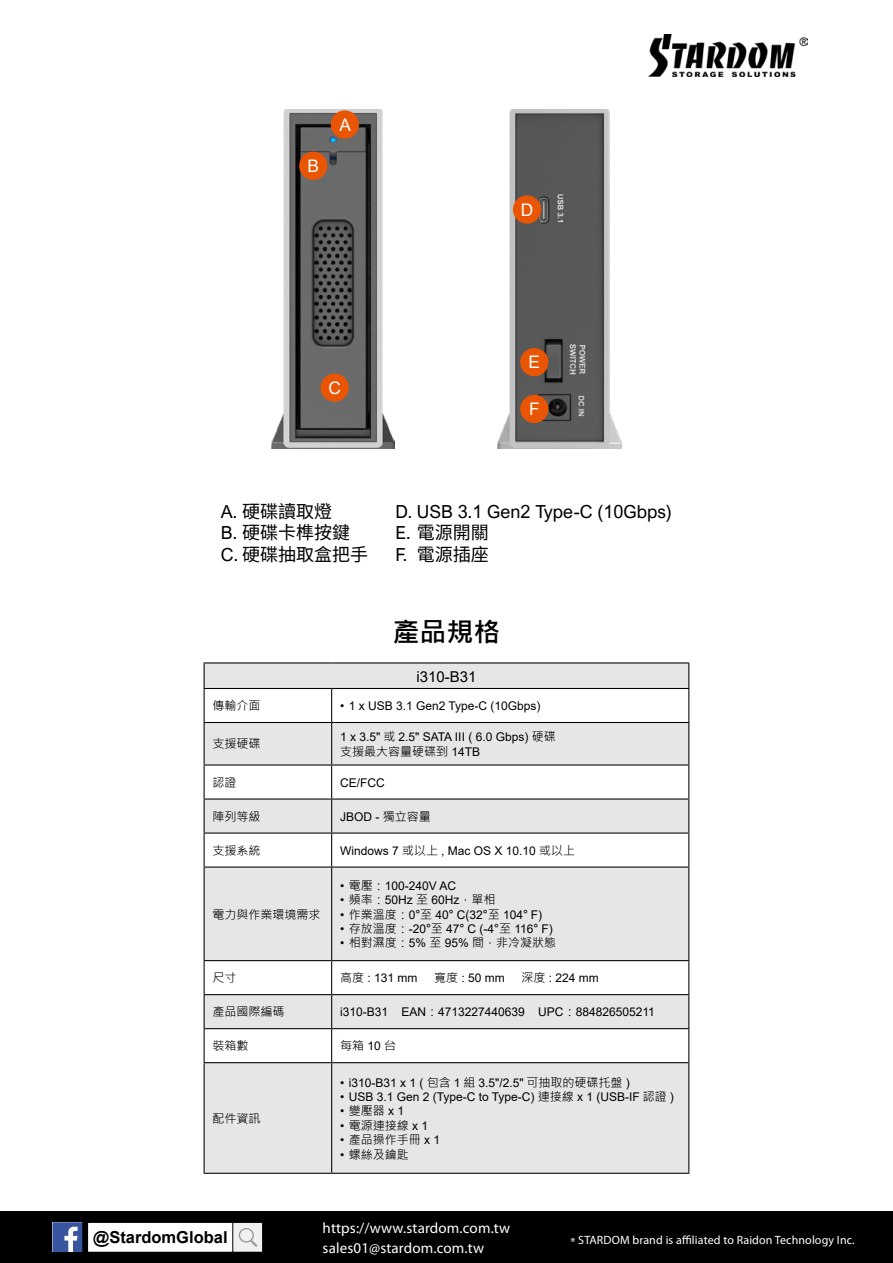
<style>
.page{position:relative;width:893px;height:1263px;background:#fff}
.page>*{position:absolute;margin:0;border:0;box-sizing:border-box;transform-origin:0 0}
.t1{font:700 27px "Microsoft Jheng Hei";color:#000}
.t2{font:18px "Source Han Sans TW";color:#000}
.t3{font:18px "Arial Nova";color:#000}
.目錄樣式{font:17.4px "Arial";color:#fff}
.t4{font:700 16.5px "Arial";color:#000}
.t5{font:15px "Myriad Pro";letter-spacing:.01em;color:#fff}
.t6{font:15px "Arial";color:#000}
.t7{font:12px "Arial";color:#000}
.t8{font:12px "Microsoft Jheng Hei";color:#000}
.t9{font:12px "Myriad Pro";letter-spacing:.01em;color:#fff}
.s1{font-family:"Arial Nova"}
.s2{font-family:"Microsoft Jheng Hei"}
.s3{font-family:"Arial"}
</style>
<div class="page">
<div style="left:0;top:1212px;width:893px;height:51px;background:#000"></div>
<svg style="left:52px;top:1222px;width:30px;height:30px"></svg>
<div style="left:88px;top:1222px;width:175px;height:30px;background:#fff"></div>
<div style="left:87px;top:1222px;width:176px;height:30px;border:1px solid #000"></div>
<div style="left:233px;top:1222px;width:30px;height:30px;background:#f0f0f0"></div>
<div style="left:233px;top:1222px;width:30px;height:30px;border:1px solid #000"></div>
<svg style="left:239px;top:1228px;width:18px;height:19px"></svg>
<img style="left:649px;top:34px;width:158px;height:43px">
<svg style="left:205px;top:663px;width:483px;height:510px;fill:#e6e6e6"></svg>
<hr style="left:204px;top:662px;width:128px;height:1px;background:#000">
<svg style="left:204px;top:663px;width:1px;height:25px"></svg>
<hr style="left:332px;top:662px;width:357px;height:1px;background:#000">
<svg style="left:688px;top:663px;width:1px;height:25px"></svg>
<hr style="left:204px;top:688px;width:128px;height:1px;background:#000">
<hr style="left:204px;top:689px;width:1px;height:33px;background:#000">
<hr style="left:332px;top:688px;width:357px;height:1px;background:#000">
<hr style="left:331px;top:689px;width:1px;height:33px;background:#000">
<hr style="left:688px;top:689px;width:1px;height:33px;background:#000">
<hr style="left:204px;top:722px;width:128px;height:1px;background:#000">
<hr style="left:204px;top:723px;width:1px;height:41px;background:#000">
<hr style="left:332px;top:722px;width:357px;height:1px;background:#000">
<hr style="left:331px;top:723px;width:1px;height:41px;background:#000">
<hr style="left:688px;top:723px;width:1px;height:41px;background:#000">
<hr style="left:204px;top:764px;width:128px;height:1px;background:#000">
<hr style="left:204px;top:765px;width:1px;height:33px;background:#000">
<hr style="left:332px;top:764px;width:357px;height:1px;background:#000">
<hr style="left:331px;top:765px;width:1px;height:33px;background:#000">
<hr style="left:688px;top:765px;width:1px;height:33px;background:#000">
<hr style="left:204px;top:798px;width:128px;height:1px;background:#000">
<hr style="left:204px;top:799px;width:1px;height:33px;background:#000">
<hr style="left:332px;top:798px;width:357px;height:1px;background:#000">
<hr style="left:331px;top:799px;width:1px;height:33px;background:#000">
<hr style="left:688px;top:799px;width:1px;height:33px;background:#000">
<hr style="left:204px;top:832px;width:128px;height:1px;background:#000">
<hr style="left:204px;top:833px;width:1px;height:33px;background:#000">
<hr style="left:332px;top:832px;width:357px;height:1px;background:#000">
<hr style="left:331px;top:833px;width:1px;height:33px;background:#000">
<hr style="left:688px;top:833px;width:1px;height:33px;background:#000">
<hr style="left:204px;top:866px;width:128px;height:2px;background:#000">
<hr style="left:204px;top:868px;width:1px;height:92px;background:#000">
<hr style="left:332px;top:866px;width:357px;height:2px;background:#000">
<hr style="left:331px;top:868px;width:1px;height:92px;background:#000">
<hr style="left:688px;top:868px;width:1px;height:92px;background:#000">
<hr style="left:204px;top:960px;width:128px;height:1px;background:#000">
<hr style="left:204px;top:961px;width:1px;height:33px;background:#000">
<hr style="left:332px;top:960px;width:357px;height:1px;background:#000">
<hr style="left:331px;top:961px;width:1px;height:33px;background:#000">
<hr style="left:688px;top:961px;width:1px;height:33px;background:#000">
<hr style="left:204px;top:994px;width:128px;height:1px;background:#000">
<hr style="left:204px;top:995px;width:1px;height:33px;background:#000">
<hr style="left:332px;top:994px;width:357px;height:1px;background:#000">
<hr style="left:331px;top:995px;width:1px;height:33px;background:#000">
<hr style="left:688px;top:995px;width:1px;height:33px;background:#000">
<hr style="left:204px;top:1028px;width:128px;height:1px;background:#000">
<hr style="left:204px;top:1029px;width:1px;height:33px;background:#000">
<hr style="left:332px;top:1028px;width:357px;height:1px;background:#000">
<hr style="left:331px;top:1029px;width:1px;height:33px;background:#000">
<hr style="left:688px;top:1029px;width:1px;height:33px;background:#000">
<hr style="left:204px;top:1062px;width:128px;height:1px;background:#000">
<hr style="left:204px;top:1063px;width:1px;height:110px;background:#000">
<hr style="left:332px;top:1062px;width:357px;height:1px;background:#000">
<hr style="left:331px;top:1063px;width:1px;height:110px;background:#000">
<hr style="left:688px;top:1063px;width:1px;height:110px;background:#000">
<hr style="left:204px;top:1173px;width:128px;height:1px;background:#000">
<hr style="left:332px;top:1173px;width:357px;height:1px;background:#000">
<img style="left:498px;top:109px;width:123px;height:339px">
<div style="left:520px;top:348px;width:28px;height:28px;background:#ea5504;border-radius:50%"></div>
<div style="left:513px;top:195px;width:28px;height:29px;background:#ea5504;border-radius:50%"></div>
<div style="left:520px;top:395px;width:28px;height:28px;background:#ea5504;border-radius:50%"></div>
<img style="left:272px;top:109px;width:123px;height:339px">
<div style="left:321px;top:373px;width:28px;height:29px;background:#ea5504;border-radius:50%"></div>
<div style="left:299px;top:152px;width:28px;height:28px;background:#ea5504;border-radius:50%"></div>
<div style="left:331px;top:110px;width:28px;height:29px;background:#ea5504;border-radius:50%"></div>
<p class="目錄樣式" style="left:307px;top:154px;width:13px">B</p>
<p class="目錄樣式" style="left:340px;top:113px;width:13px">A</p>
<p class="目錄樣式" style="left:521px;top:198px;width:14px">D</p>
<p class="目錄樣式" style="left:328px;top:376px;width:14px">C</p>
<p class="目錄樣式" style="left:529px;top:350px;width:13px">E</p>
<p class="目錄樣式" style="left:529px;top:397px;width:12px">F</p>
<p class="t2" style="left:221px;top:501px;width:113px"><span class="s1">A.</span> 硬碟讀取燈</p>
<p class="t2" style="left:221px;top:522px;width:131px"><span class="s1">B.</span> 硬碟卡榫按鍵</p>
<p class="t2" style="left:221px;top:544px;width:149px"><span class="s1">C.</span> 硬碟抽取盒把手</p>
<p class="t3" style="left:396px;top:501px;width:278px">D. USB 3.1 Gen2 Type-C (10Gbps)</p>
<p class="t2" style="left:396px;top:522px;width:95px"><span class="s1">E.</span> 電源開關</p>
<p class="t2" style="left:396px;top:544px;width:95px"><span class="s1">F.</span> 電源插座</p>
<p class="t1" style="left:392px;top:615px;width:109px">產品規格</p>
<p class="t6" style="left:416px;top:666px;width:62px">i310-B31</p>
<p class="t8" style="left:213px;top:698px;width:49px">傳輸介面</p>
<p class="t7" style="left:340px;top:698px;width:202px">• 1 x USB 3.1 Gen2 Type-C (10Gbps)</p>
<p class="t8" style="left:213px;top:736px;width:49px">支援硬碟</p>
<p class="t7" style="left:340px;top:729px;width:217px">1 x 3.5" <span class="s2">或</span> 2.5" SATA III ( 6.0 Gbps) <span class="s2">硬碟</span></p>
<p class="t8" style="left:340px;top:744px;width:142px">支援最大容量硬碟到 <span class="s3">14TB</span></p>
<p class="t8" style="left:213px;top:775px;width:25px">認證</p>
<p class="t7" style="left:340px;top:774px;width:46px">CE/FCC</p>
<p class="t8" style="left:213px;top:809px;width:49px">陣列等級</p>
<p class="t7" style="left:340px;top:808px;width:92px">JBOD - <span class="s2">獨立容量</span></p>
<p class="t8" style="left:213px;top:843px;width:49px">支援系統</p>
<p class="t7" style="left:340px;top:842px;width:237px">Windows 7 <span class="s2">或以上</span> , Mac OS X 10.10 <span class="s2">或以上</span></p>
<p class="t8" style="left:213px;top:907px;width:109px">電力與作業環境需求</p>
<p class="t7" style="left:340px;top:877px;width:117px">• <span class="s2">電壓：</span>100-240V AC</p>
<p class="t7" style="left:340px;top:892px;width:157px">• <span class="s2">頻率：</span>50Hz <span class="s2">至</span> 60Hz<span class="s2">，單相</span></p>
<p class="t7" style="left:340px;top:906px;width:204px">• <span class="s2">作業溫度：</span>0<span class="s2">°至</span> 40<span class="s2">°</span> C(32<span class="s2">°至</span> 104<span class="s2">°</span> F)</p>
<p class="t7" style="left:340px;top:920px;width:214px">• <span class="s2">存放溫度：</span>-20<span class="s2">°至</span> 47<span class="s2">°</span> C (-4<span class="s2">°至</span> 116<span class="s2">°</span> F)</p>
<p class="t8" style="left:340px;top:935px;width:217px"><span class="s3">•</span> 相對濕度：<span class="s3">5%</span> 至 <span class="s3">95%</span> 間，非冷凝狀態</p>
<p class="t8" style="left:213px;top:970px;width:25px">尺寸</p>
<p class="t7" style="left:340px;top:970px;width:79px"><span class="s2">高度</span> : 131 mm</p>
<p class="t7" style="left:434px;top:970px;width:72px"><span class="s2">寬度</span> : 50 mm</p>
<p class="t7" style="left:522px;top:970px;width:79px"><span class="s2">深度</span> : 224 mm</p>
<p class="t8" style="left:213px;top:1004px;width:73px">產品國際編碼</p>
<p class="t7" style="left:340px;top:1004px;width:316px">i310-B31 EAN<span class="s2">：</span>4713227440639 UPC<span class="s2">：</span>884826505211</p>
<p class="t8" style="left:213px;top:1038px;width:37px">裝箱數</p>
<p class="t8" style="left:340px;top:1038px;width:58px">每箱 <span class="s3">10</span> 台</p>
<p class="t8" style="left:213px;top:1111px;width:49px">配件資訊</p>
<h3 class="t4" style="left:93px;top:1225px;width:136px">@StardomGlobal</h3>
<p class="t7" style="left:340px;top:1074px;width:291px">• i310-B31 x 1 ( <span class="s2">包含</span> 1 <span class="s2">組</span> 3.5"/2.5" <span class="s2">可抽取的硬碟托盤</span> )</p>
<p class="t7" style="left:340px;top:1088px;width:335px">• USB 3.1 Gen 2 (Type-C to Type-C) <span class="s2">連接線</span> x 1 (USB-IF <span class="s2">認證</span> )</p>
<p class="t7" style="left:340px;top:1103px;width:65px">• <span class="s2">變壓器</span> x 1</p>
<p class="t8" style="left:340px;top:1118px;width:89px"><span class="s3">•</span> 電源連接線 <span class="s3">x 1</span></p>
<p class="t8" style="left:340px;top:1132px;width:101px"><span class="s3">•</span> 產品操作手冊 <span class="s3">x 1</span></p>
<p class="t8" style="left:340px;top:1147px;width:70px"><span class="s3">•</span> 螺絲及鑰匙</p>
<p class="t5" style="left:323px;top:1220px;width:189px">https://www.stardom.com.tw</p>
<p class="t5" style="left:323px;top:1240px;width:163px">sales01@stardom.com.tw</p>
<p class="t9" style="left:570px;top:1233px;width:286px">* STARDOM brand is affiliated to Raidon Technology Inc.</p>
</div>
